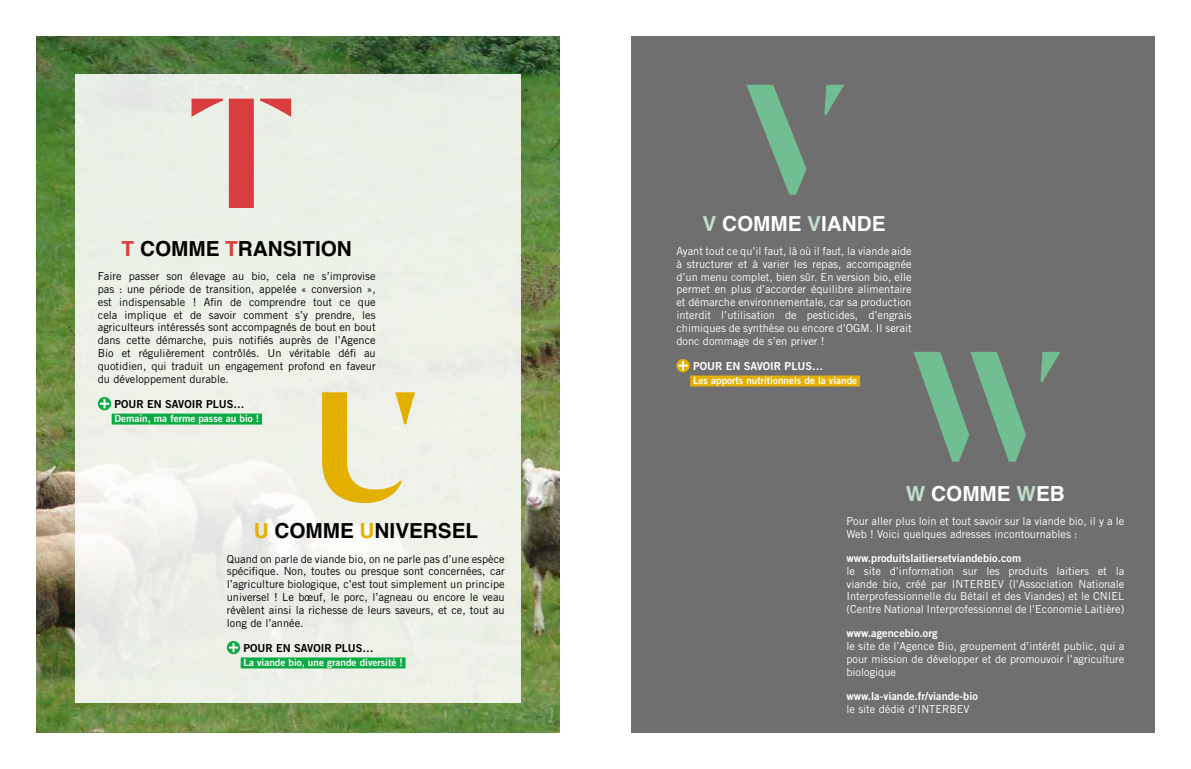
<style>
.page{position:relative;width:1191px;height:769px;background:#fff}
.page>*{position:absolute;margin:0;border:0;box-sizing:border-box;transform-origin:0 0}
.t1{font:500 173.4px "Dala Moa";color:#71be93}
.t2{font:500 173.4px "Dala Moa";color:#d93d3e}
.t3{font:500 173.4px "Dala Moa";color:#e4b000}
.t4{font:700 20.7px "Helvetica";color:#000}
.t5{font:700 20.7px "Helvetica";color:#fff}
.t6{font:11px/12.8px "Trade Gothic";color:#fff;text-align:justify}
.t7{font:11px/12.8px "Trade Gothic";color:#000;text-align:justify}
.t8{font:11px "Trade Gothic LT Std Bd 2";color:#fff}
.t9{font:11px "Trade Gothic LT Std Bd 2";color:#000}
.t10{font:10px "Trade Gothic LT Std Bd 2";color:#fff}
.s1{color:#d93d3e}
.s2{color:#e4b000}
.s3{color:#c2e0cb}
</style>
<div class="page">
<img style="left:36px;top:36px;width:523px;height:696px">
<div style="left:75px;top:74px;width:445px;height:628px;background:#ecf0e7"></div>
<div style="left:112px;top:413px;width:150px;height:11px;background:#0cab44"></div>
<svg style="left:98px;top:397px;width:13px;height:13px"></svg>
<svg style="left:100px;top:399px;width:9px;height:9px"></svg>
<div style="left:241px;top:657px;width:164px;height:11px;background:#0cab44"></div>
<svg style="left:227px;top:640px;width:13px;height:14px"></svg>
<svg style="left:229px;top:642px;width:9px;height:10px"></svg>
<div style="left:631px;top:36px;width:524px;height:696px;background:#706f6f"></div>
<div style="left:690px;top:375px;width:170px;height:11px;background:#e4b000"></div>
<svg style="left:676px;top:359px;width:13px;height:13px"></svg>
<svg style="left:678px;top:361px;width:9px;height:9px"></svg>
<h1 class="t2" style="left:190px;top:44px;width:104px">T</h1>
<h2 class="t4" style="left:122px;top:232px;width:232px"><span class="s1">T</span> COMME <span class="s1">T</span>RANSITION</h2>
<p class="t7" style="left:98px;top:269px;width:279px">Faire passer son élevage au bio, cela ne s’improvise pas : une période de transition, appelée « conversion », est indispensable ! Afin de comprendre tout ce que cela implique et de savoir comment s’y prendre, les agriculteurs intéressés sont accompagnés de bout en bout dans cette démarche, puis notifiés auprès de l’Agence Bio et régulièrement contrôlés. Un véritable défi au quotidien, qui traduit un engagement profond en faveur du développement durable.</p>
<p class="t9" style="left:114px;top:397px;width:132px">POUR EN SAVOIR PLUS…</p>
<p class="t10" style="left:114px;top:412px;width:146px">Demain, ma ferme passe au bio !</p>
<h1 class="t3" style="left:312px;top:337px;width:109px">U</h1>
<h2 class="t4" style="left:254px;top:514px;width:226px"><span class="s2">U</span> COMME <span class="s2">U</span>NIVERSEL</h2>
<p class="t7" style="left:227px;top:552px;width:279px">Quand on parle de viande bio, on ne parle pas d’une espèce spécifique. Non, toutes ou presque sont concernées, car l’agriculture biologique, c’est tout simplement un principe universel ! Le bœuf, le porc, l’agneau ou encore le veau révèlent ainsi la richesse de leurs saveurs, et ce, tout au long de l’année.</p>
<p class="t9" style="left:243px;top:641px;width:132px">POUR EN SAVOIR PLUS…</p>
<p class="t10" style="left:243px;top:656px;width:161px">La viande bio, une grande diversité !</p>
<h1 class="t1" style="left:745px;top:30px;width:98px">V</h1>
<h2 class="t5" style="left:702px;top:207px;width:185px"><span class="s3">V</span> COMME <span class="s3">V</span>IANDE</h2>
<p class="t6" style="left:676px;top:244px;width:237px">Ayant tout ce qu’il faut, là où il faut, la viande aide à structurer et à varier les repas, accompagnée d’un menu complet, bien sûr. En version bio, elle permet en plus d’accorder équilibre alimentaire et démarche environnementale, car sa production interdit l’utilisation de pesticides, d’engrais chimiques de synthèse ou encore d’OGM. Il serait donc dommage de s’en priver !</p>
<p class="t8" style="left:693px;top:359px;width:132px">POUR EN SAVOIR PLUS…</p>
<p class="t10" style="left:693px;top:374px;width:166px">Les apports nutritionnels de la viande</p>
<h1 class="t1" style="left:911px;top:297px;width:149px">W</h1>
<h2 class="t5" style="left:906px;top:476px;width:160px"><span class="s3">W</span> COMME <span class="s3">W</span>EB</h2>
<p class="t6" style="left:846px;top:514px;width:279px">Pour aller plus loin et tout savoir sur la viande bio, il y a le<br>Web ! Voici quelques adresses incontournables :</p>
<p class="t8" style="left:846px;top:551px;width:176px">www.produitslaitiersetviandebio.com</p>
<p class="t6" style="left:846px;top:564px;width:279px">le site d’information sur les produits laitiers et la viande bio, créé par INTERBEV (l’Association Nationale Interprofessionnelle du Bétail et des Viandes) et le CNIEL (Centre National Interprofessionnel de l’Economie Laitière)</p>
<p class="t8" style="left:846px;top:626px;width:93px">www.agencebio.org</p>
<p class="t6" style="left:846px;top:639px;width:279px">le site de l’Agence Bio, groupement d’intérêt public, qui a pour mission de développer et de promouvoir l’agriculture biologique</p>
<p class="t8" style="left:846px;top:688px;width:133px">www.la-viande.fr/viande-bio</p>
<p class="t6" style="left:846px;top:702px;width:125px">le site dédié d’INTERBEV</p>
</div>
